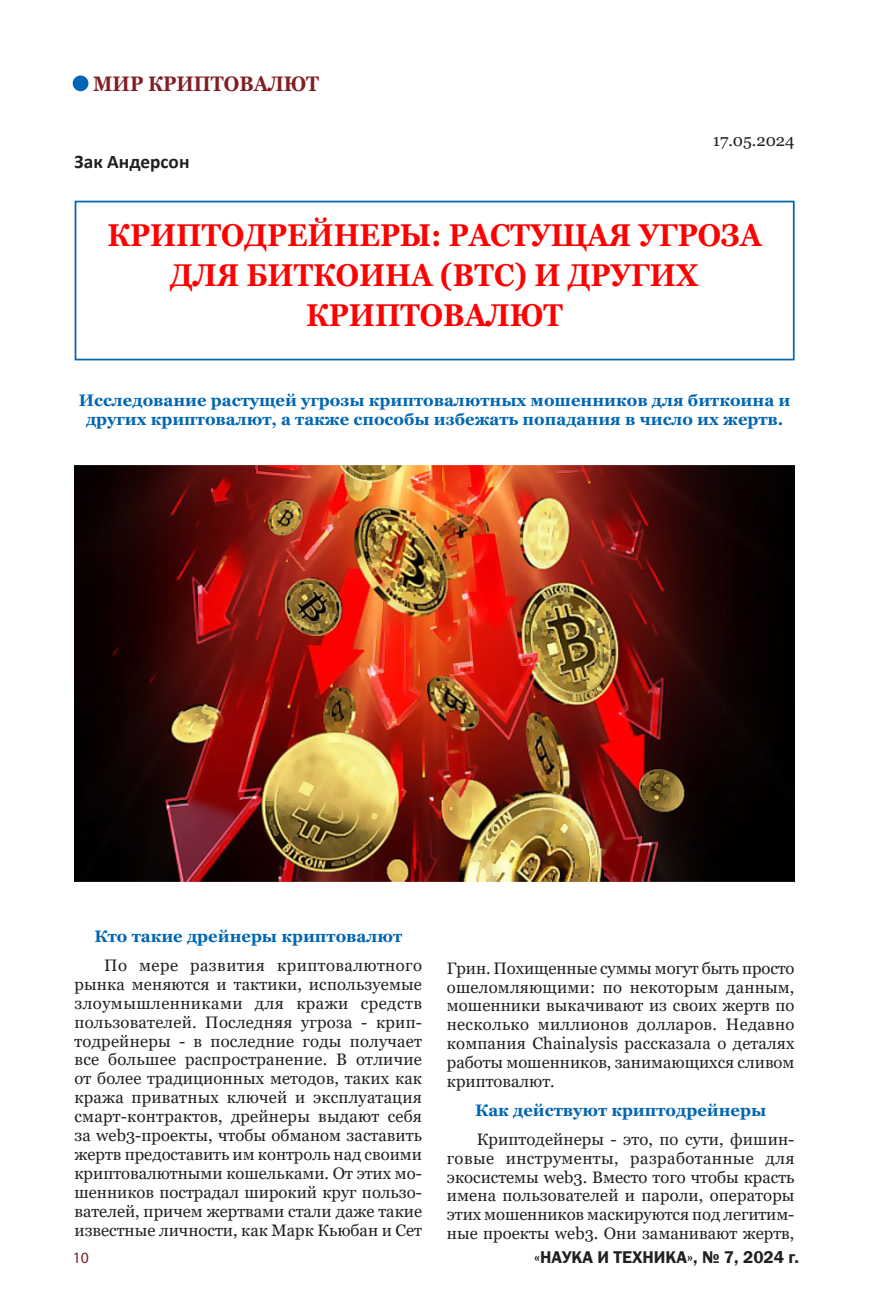
<style>
.page{position:relative;width:869px;height:1315px;background:#fff}
.page>*{position:absolute;margin:0;border:0;box-sizing:border-box;transform-origin:0 0}
.заголовок_мой{font:700 31.5px/40.2px "Georgia";color:#f00;text-align:center;scale:.9 1}
.Рубрика{font:700 21px "Georgia";color:#811e23;scale:.9 1}
.t1{font:700 19.25px "Calibri";color:#231f20}
.t2{font:600 17.5px "Franklin Gothic";color:#231f20}
.текст_мой{font:16.62px/18.9px "Georgia";color:#231f20;text-align:justify}
.подзаголовок_мой{font:700 16.62px/18.9px "Georgia";color:#0166b3;text-align:center}
.автор_мой{font:16.62px "Georgia";color:#231f20}
.t3{font:15.75px "Myriad Pro";color:#811e23}
</style>
<div class="page">
<div style="left:73px;top:75px;width:15px;height:16px;background:#0166b3;border-radius:50%"></div>
<div style="left:75px;top:201px;width:719px;height:159px;border:2px solid #0166b3"></div>
<img style="left:74px;top:465px;width:720px;height:416px">
<p class="Рубрика" style="left:93px;top:71px;width:252px">МИР КРИПТОВАЛЮТ</p>
<p class="t1" style="left:75px;top:148px;width:116px">Зак Андерсон</p>
<p class="автор_мой" style="left:712px;top:130px;width:83px">17.05.2024</p>
<p class="заголовок_мой" style="left:107px;top:215px;width:728px">КРИПТОДРЕЙНЕРЫ: РАСТУЩАЯ УГРОЗА<br>ДЛЯ БИТКОИНА (BTC) И ДРУГИХ<br>КРИПТОВАЛЮТ</p>
<p class="подзаголовок_мой" style="left:79px;top:391px;width:712px">Исследование растущей угрозы криптовалютных мошенников для биткоина и других криптовалют, а также способы избежать попадания в число их жертв.</p>
<p class="подзаголовок_мой" style="left:94px;top:927px;width:309px">Кто такие дрейнеры криптовалют</p>
<p class="текст_мой" style="left:74px;top:956px;width:349px;text-indent:30px">По мере развития криптовалютного рынка меняются и тактики, используемые злоумышленниками для кражи средств пользователей. Последняя угроза - крип&shy;тодрейнеры - в последние годы получает все большее распространение. В отличие от более традиционных методов, таких как кража приватных ключей и эксплуатация смарт-контрактов, дрейнеры выдают себя за web3-проекты, чтобы обманом заставить жертв предоставить им контроль над своими криптовалютными кошельками. От этих мо&shy;шенников пострадал широкий круг пользо&shy;вателей, причем жертвами стали даже такие известные личности, как Марк Кьюбан и Сет</p>
<p class="текст_мой" style="left:446px;top:958px;width:349px">Грин. Похищенные суммы могут быть просто ошеломляющими: по некоторым данным, мошенники выкачивают из своих жертв по несколько миллионов долларов. Недавно компания Chainalysis рассказала о деталях работы мошенников, занимающихся сливом криптовалют.</p>
<p class="подзаголовок_мой" style="left:475px;top:1100px;width:292px">Как действуют криптодрейнеры</p>
<p class="текст_мой" style="left:446px;top:1130px;width:349px;text-indent:30px">Криптодейнеры - это, по сути, фишин&shy;говые инструменты, разработанные для экосистемы web3. Вместо того чтобы красть имена пользователей и пароли, операторы этих мошенников маскируются под легитим&shy;ные проекты web3. Они заманивают жертв,</p>
<p class="t3" style="left:73px;top:1248px;width:18px">10</p>
<p class="t2" style="left:534px;top:1246px;width:266px">«НАУКА И ТЕХНИКА», № 7, 2024 г.</p>
</div>
